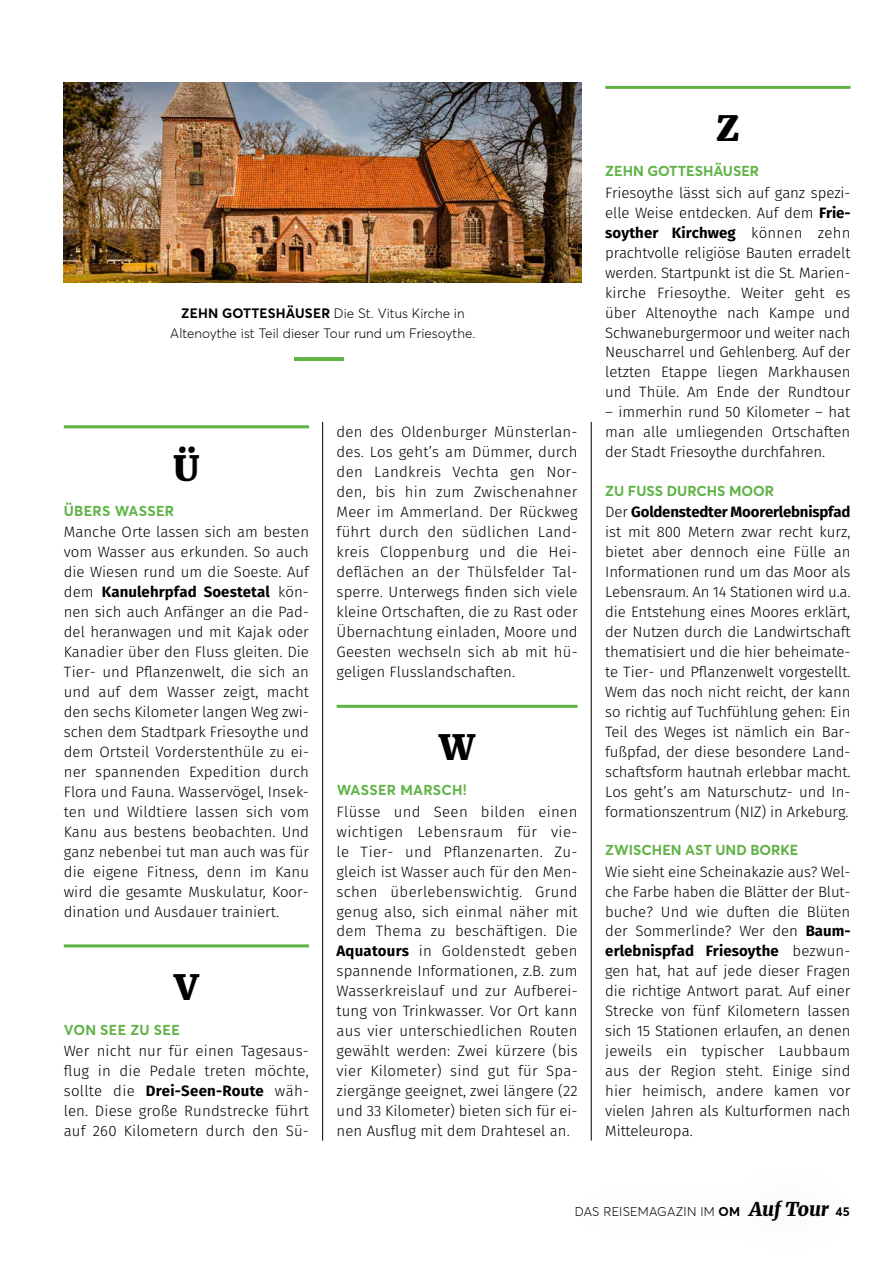
<style>
.page{position:relative;width:893px;height:1263px;background:#fff}
.page>*{position:absolute;margin:0;border:0;box-sizing:border-box;transform-origin:0 0}
.t1{font:900 34.5px "Merriweather";color:#000}
.t2{font:300 15px/20px "Fira Sans";letter-spacing:-.005em;color:#000;text-align:justify}
.t3{font:700 14.25px "Averta";color:#5fb345}
.t4{font:700 14.25px "Averta";letter-spacing:.02em;color:#5fb345}
.t5{font:300 13.5px/20px "Averta";letter-spacing:.005em;color:#000;text-align:center}
.t6{font:300 12.6px "Averta";letter-spacing:.02em;color:#000}
.s1{font-weight:700}
.s2{font-family:"Merriweather";font-weight:900;font-style:italic;font-size:19.2px}
</style>
<div class="page">
<hr style="left:591px;top:422px;width:1px;height:718px;background:#000">
<hr style="left:322px;top:422px;width:1px;height:718px;background:#000">
<hr style="left:64px;top:425px;width:245px;height:3px;background:#5fb345">
<hr style="left:64px;top:944px;width:245px;height:3px;background:#5fb345">
<hr style="left:337px;top:705px;width:241px;height:3px;background:#5fb345">
<hr style="left:605px;top:86px;width:245px;height:3px;background:#5fb345">
<hr style="left:294px;top:357px;width:49px;height:4px;background:#5fb345">
<img style="left:63px;top:82px;width:518px;height:200px">
<p class="t5" style="left:170px;top:303px;width:307px"><span class="s1">ZEHN GOTTESHÄUSER</span> Die St. Vitus Kirche in<br>Altenoythe ist Teil dieser Tour rund um Friesoythe.</p>
<h1 class="t1" style="left:173px;top:445px;width:27px">Ü</h1>
<p class="t4" style="left:64px;top:502px;width:112px">ÜBERS WASSER</p>
<p class="t2" style="left:64px;top:522px;width:247px">Manche Orte lassen sich am besten vom Wasser aus erkunden. So auch die Wiesen rund um die Soeste. Auf dem <span class="s1">Kanulehrpfad Soestetal</span> kön&shy;nen sich auch Anfänger an die Pad&shy;del heranwagen und mit Kajak oder Kanadier über den Fluss gleiten. Die Tier- und Pflanzenwelt, die sich an und auf dem Wasser zeigt, macht den sechs Kilometer langen Weg zwi&shy;schen dem Stadtpark Friesoythe und dem Ortsteil Vorderstenthüle zu ei&shy;ner spannenden Expedition durch Flora und Fauna. Wasservögel, Insek&shy;ten und Wildtiere lassen sich vom Kanu aus bestens beobachten. Und ganz nebenbei tut man auch was für die eigene Fitness, denn im Kanu wird die gesamte Muskulatur, Koor&shy;dination und Ausdauer trainiert.</p>
<h1 class="t1" style="left:174px;top:964px;width:26px">V</h1>
<p class="t4" style="left:64px;top:1021px;width:118px">VON SEE ZU SEE</p>
<p class="t2" style="left:64px;top:1041px;width:247px">Wer nicht nur für einen Tagesaus&shy;flug in die Pedale treten möchte, sollte die <span class="s1">Drei-Seen-Route</span> wäh&shy;len. Diese große Rundstrecke führt auf 260 Kilometern durch den Sü-</p>
<p class="t2" style="left:337px;top:422px;width:243px">den des Oldenburger Münsterlan&shy;des. Los geht’s am Dümmer, durch den Landkreis Vechta gen Nor&shy;den, bis hin zum Zwischenahner Meer im Ammerland. Der Rückweg führt durch den südlichen Land&shy;kreis Cloppenburg und die Hei&shy;deflächen an der Thülsfelder Tal&shy;sperre. Unterwegs finden sich viele kleine Ortschaften, die zu Rast oder Übernachtung einladen, Moore und Geesten wechseln sich ab mit hü&shy;geligen Flusslandschaften.</p>
<h1 class="t1" style="left:439px;top:725px;width:37px">W</h1>
<p class="t4" style="left:337px;top:781px;width:132px">WASSER MARSCH!</p>
<p class="t2" style="left:337px;top:801px;width:243px">Flüsse und Seen bilden einen wichtigen Lebensraum für vie&shy;le Tier- und Pflanzenarten. Zu&shy;gleich ist Wasser auch für den Men&shy;schen überlebenswichtig. Grund genug also, sich einmal näher mit dem Thema zu beschäftigen. Die <span class="s1">Aquatours</span> in Goldenstedt geben spannende Informationen, z.B. zum Wasserkreislauf und zur Aufberei&shy;tung von Trinkwasser. Vor Ort kann aus vier unterschiedlichen Routen gewählt werden: Zwei kürzere (bis vier Kilometer) sind gut für Spa&shy;ziergänge geeignet, zwei längere (22 und 33 Kilometer) bieten sich für ei&shy;nen Ausflug mit dem Drahtesel an.</p>
<h1 class="t1" style="left:716px;top:106px;width:24px">Z</h1>
<p class="t3" style="left:605px;top:162px;width:155px">ZEHN GOTTESHÄUSER</p>
<p class="t2" style="left:605px;top:182px;width:247px;text-align:left">Friesoythe lässt sich auf ganz spezi&shy;elle Weise entdecken. Auf dem <span class="s1">Frie&shy;soyther Kirchweg</span> können zehn prachtvolle religiöse Bauten erradelt werden. Startpunkt ist die St. Marien&shy;kirche Friesoythe. Weiter geht es über Altenoythe nach Kampe und Schwaneburgermoor und weiter nach Neuscharrel und Gehlenberg. Auf der letzten Etappe liegen Markhausen und Thüle. Am Ende der Rundtour</p>
<p class="t2" style="left:605px;top:402px;width:247px">– immerhin rund 50 Kilometer – hat man alle umliegenden Ortschaften der Stadt Friesoythe durchfahren.</p>
<p class="t3" style="left:605px;top:482px;width:170px">ZU FUSS DURCHS MOOR</p>
<p class="t2" style="left:605px;top:502px;width:247px">Der <span class="s1">Goldenstedter Moorerlebnispfad </span>ist mit 800 Metern zwar recht kurz, bietet aber dennoch eine Fülle an Informationen rund um das Moor als Lebensraum. An 14 Stationen wird u.a. die Entstehung eines Moores erklärt, der Nutzen durch die Landwirtschaft thematisiert und die hier beheimate&shy;te Tier- und Pflanzenwelt vorgestellt.<br>Wem das noch nicht reicht, der kann so richtig auf Tuchfühlung gehen: Ein Teil des Weges ist nämlich ein Bar&shy;fußpfad, der diese besondere Land&shy;schaftsform hautnah erlebbar macht.<br>Los geht’s am Naturschutz- und In&shy;formationszentrum (NIZ) in Arkeburg.</p>
<p class="t3" style="left:605px;top:841px;width:195px">ZWISCHEN AST UND BORKE</p>
<p class="t2" style="left:605px;top:861px;width:247px">Wie sieht eine Scheinakazie aus? Wel&shy;che Farbe haben die Blätter der Blut&shy;buche? Und wie duften die Blüten der Sommerlinde? Wer den <span class="s1">Baum&shy;erlebnispfad Friesoythe</span> bezwun&shy;gen hat, hat auf jede dieser Fragen die richtige Antwort parat. Auf einer Strecke von fünf Kilometern lassen sich 15 Stationen erlaufen, an denen jeweils ein typischer Laubbaum aus der Region steht. Einige sind hier heimisch, andere kamen vor vielen Jahren als Kulturformen nach Mitteleuropa.</p>
<p class="t6" style="left:575px;top:1204px;width:277px">DAS REISEMAGAZIN IM <span class="s1">OM</span> <span class="s2">Auf Tour</span> <span class="s1">45</span></p>
</div>
